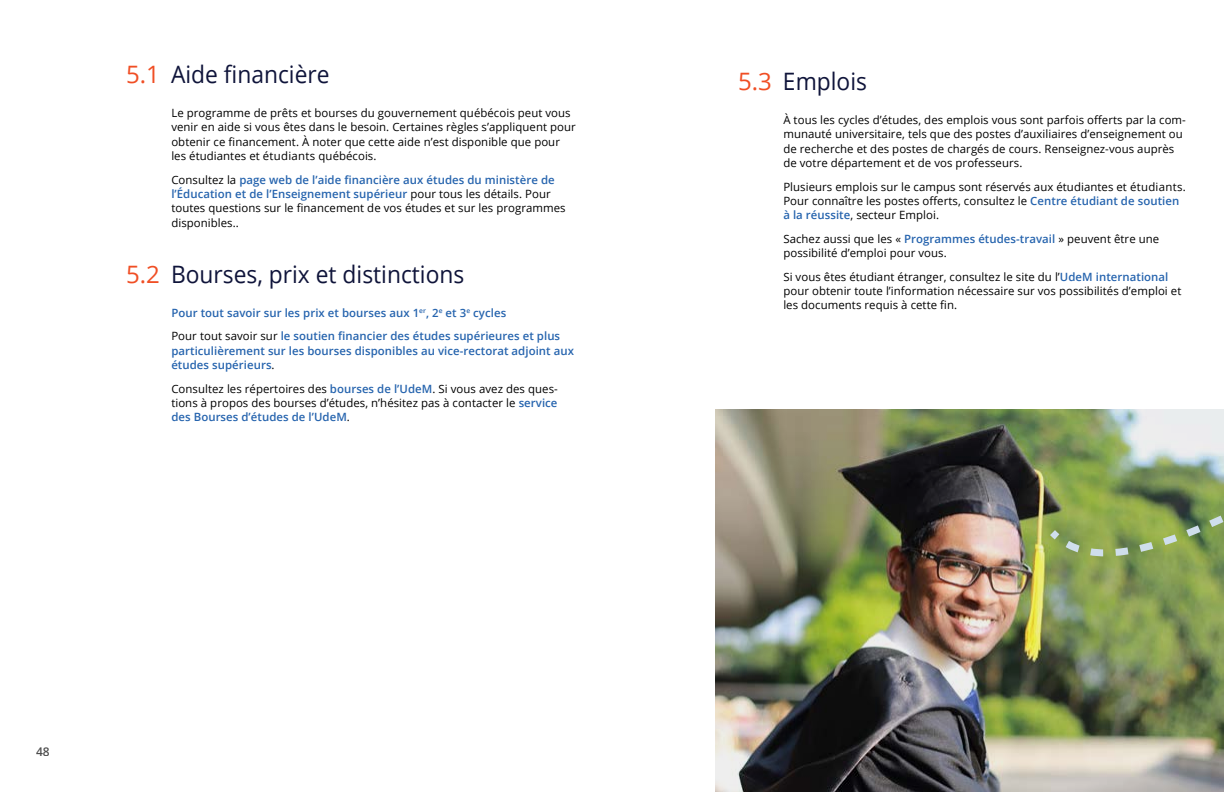
<style>
.page{position:relative;width:1224px;height:792px;background:#fff}
.page>*{position:absolute;margin:0;border:0;box-sizing:border-box;transform-origin:0 0}
.t1{font:24px "Open Sans";color:#0f143a;scale:.95 1}
.t2{font:24px "Open Sans";color:#f04e24}
.t3{font:600 12px "Open Sans";color:#000}
.t4{font:11.4px/14.4px "Open Sans";letter-spacing:.005em;color:#000}
.t5{font:600 11.4px/23.4px "Open Sans";letter-spacing:.005em;color:#2664ae}
.s1{font-weight:600;color:#2664ae}
.s2{font-weight:400;color:#000}
</style>
<div class="page">
<img style="left:716px;top:410px;width:508px;height:382px">
<svg style="left:1043px;top:499px;width:181px;height:96px;background:#869d55"></svg>
<h1 class="t1" style="left:171px;top:58px;width:168px">Aide financière</h1>
<h1 class="t1" style="left:783px;top:65px;width:90px">Emplois</h1>
<h1 class="t2" style="left:126px;top:58px;width:35px">5.1</h1>
<h1 class="t2" style="left:738px;top:65px;width:35px">5.3</h1>
<p class="t4" style="left:171px;top:105px;width:406px">Le programme de prêts et bourses du gouvernement québécois peut vous venir en aide si vous êtes dans le besoin. Certaines règles s’appliquent pour obtenir ce financement. À noter que cette aide n’est disponible que pour les étudiantes et étudiants québécois.</p>
<p class="t4" style="left:171px;top:172px;width:396px">Consultez la <span class="s1">page web de l’aide financière aux études du ministère de l’Éducation et de l’Enseignement supérieur</span> pour tous les détails. Pour toutes questions sur le financement de vos études et sur les programmes disponibles..</p>
<h1 class="t2" style="left:126px;top:258px;width:35px">5.2</h1>
<h1 class="t1" style="left:171px;top:258px;width:310px">Bourses, prix et distinctions</h1>
<p class="t5" style="left:171px;top:301px;width:390px">Pour tout savoir sur les prix et bourses aux 1<sup>er</sup>, 2<sup>e</sup> et 3<sup>e</sup> cycles<br><span class="s2">Pour tout savoir sur</span> le soutien financier des études supérieures et plus</p>
<p class="t5" style="left:171px;top:343px;width:404px;line-height:14.4px">particulièrement sur les bourses disponibles au vice-rectorat adjoint aux études supérieurs<span class="s2">.</span></p>
<p class="t4" style="left:171px;top:381px;width:388px;text-align:justify">Consultez les répertoires des <span class="s1">bourses de l’UdeM</span>. Si vous avez des ques&shy;tions à propos des bourses d’études, n’hésitez pas à contacter le <span class="s1">service des Bourses d’études de l’UdeM</span>.</p>
<p class="t4" style="left:783px;top:112px;width:404px">À tous les cycles d’études, des emplois vous sont parfois offerts par la com&shy;munauté universitaire, tels que des postes d’auxiliaires d’enseignement ou de recherche et des postes de chargés de cours. Renseignez-vous auprès de votre département et de vos professeurs.</p>
<p class="t4" style="left:783px;top:179px;width:404px">Plusieurs emplois sur le campus sont réservés aux étudiantes et étudiants.<br>Pour connaître les postes offerts, consultez le <span class="s1">Centre étudiant de soutien à la réussite</span>, secteur Emploi.</p>
<p class="t4" style="left:783px;top:231px;width:377px">Sachez aussi que les « <span class="s1">Programmes études-travail</span> » peuvent être une possibilité d’emploi pour vous.</p>
<p class="t4" style="left:783px;top:269px;width:400px">Si vous êtes étudiant étranger, consultez le site du l’<span class="s1">UdeM international </span>pour obtenir toute l’information nécessaire sur vos possibilités d’emploi et les documents requis à cette fin.</p>
<p class="t3" style="left:36px;top:743px;width:15px">48</p>
</div>
